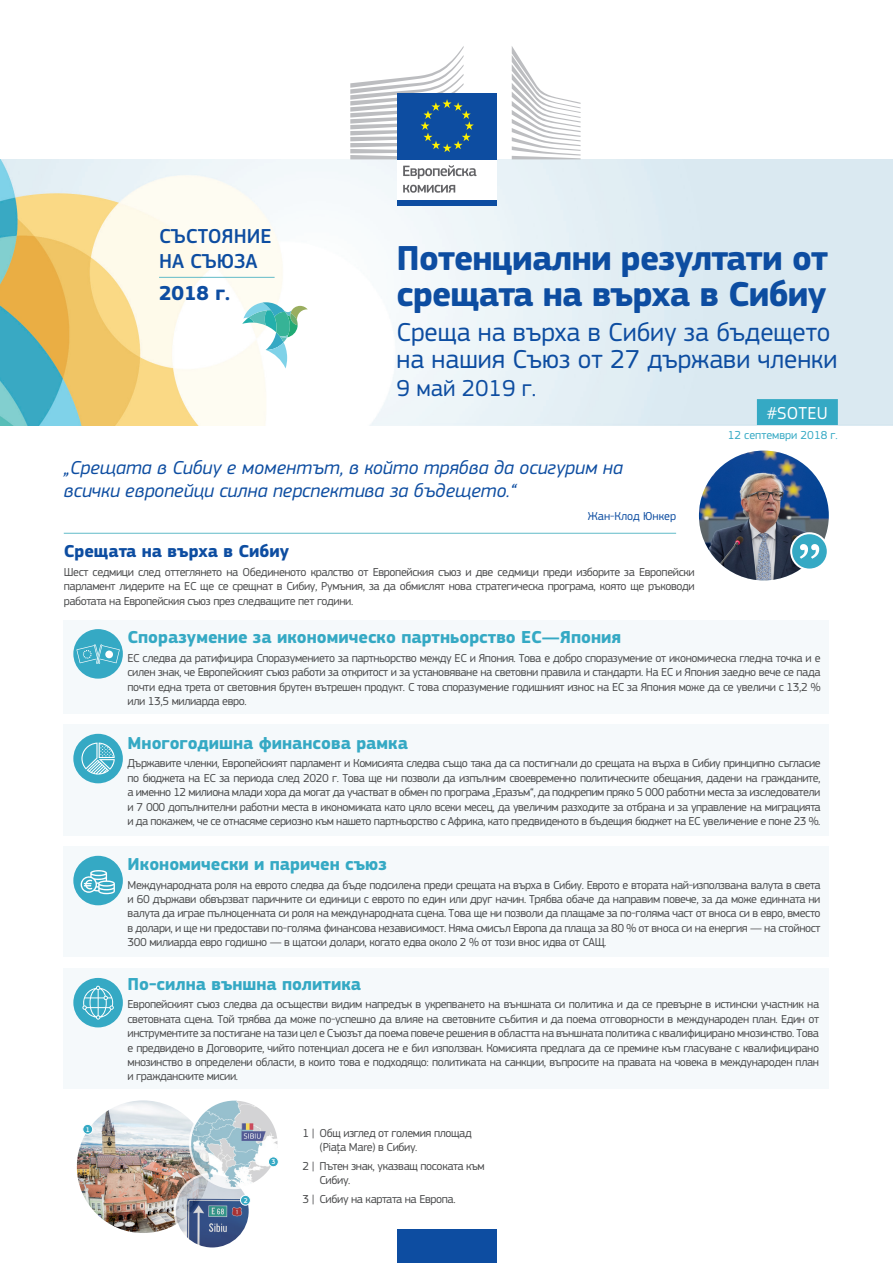
<style>
.page{position:relative;width:893px;height:1263px;background:#fff}
.page>*{position:absolute;margin:0;border:0;box-sizing:border-box;transform-origin:0 0}
.doc_title{font:700 36px/36px "EC Square Sans Pro";letter-spacing:-.02em;color:#0d4da1}
.doc_subtitle_1{font:27px/27px "EC Square Sans Pro";color:#0d4da1}
.doc_subtitle_2{font:24px "EC Square Sans Pro";color:#0d4da1}
.doc_header_1{font:500 21px/25.2px "EC Square Sans Pro";color:#0d4da1}
.doc_header_2{font:700 21px "EC Square Sans Pro";color:#0d4da1}
.quote{font:italic 19.5px/23.4px "EC Square Sans Pro";color:#0d4da1}
.title_2{font:700 18px "EC Square Sans Pro";color:#35a9c4}
.title_1{font:700 18px "EC Square Sans Pro";color:#0d4da1}
.tweet{font:18px "EC Square Sans Pro";letter-spacing:.02em;color:#fff}
.body{font:12px/14.4px "EC Square Sans Pro";letter-spacing:-.03em;color:#4b4c4d;text-align:justify}
.doc_date{font:12px "EC Square Sans Pro";color:#35a9c4}
.quote_auth{font:12px "EC Square Sans Pro";color:#0d4da1}
.t1{font:500 7.05px "EC Square Sans Pro";color:#fff}
</style>
<div class="page">
<img style="left:0;top:159px;width:893px;height:266px">
<div style="left:397px;top:157px;width:100px;height:45px;background:#fff"></div>
<div style="left:397px;top:200px;width:100px;height:6px;background:#0d4da1"></div>
<svg style="left:512px;top:46px;width:69px;height:113px"></svg>
<div style="left:397px;top:93px;width:100px;height:66px;background:#0d4da1"></div>
<svg style="left:350px;top:46px;width:124px;height:113px"></svg>
<svg style="left:403px;top:165px;width:73px;height:14px"></svg>
<svg style="left:403px;top:185px;width:52px;height:8px"></svg>
<div style="left:397px;top:1229px;width:100px;height:34px;background:#0d4da1"></div>
<div style="left:64px;top:620px;width:765px;height:94px;background:#f5f9fb"></div>
<div style="left:64px;top:724px;width:765px;height:112px;background:#f5f9fb"></div>
<div style="left:64px;top:846px;width:765px;height:110px;background:#f5f9fb"></div>
<div style="left:64px;top:968px;width:765px;height:121px;background:#f5f9fb"></div>
<div style="left:757px;top:399px;width:81px;height:26px;background:#35a9c4"></div>
<hr style="left:159px;top:277px;width:116px;height:1px;background:#61bbc8">
<hr style="left:64px;top:533px;width:612px;height:1px;background:#61bbc8">
<svg style="left:242px;top:302px;width:66px;height:66px"></svg>
<svg style="left:73px;top:734px;width:50px;height:49px"></svg>
<div style="left:76px;top:736px;width:45px;height:45px;background:#35a9c4;border-radius:50%"></div>
<svg style="left:81px;top:742px;width:34px;height:32px"></svg>
<div style="left:73px;top:978px;width:50px;height:49px;background:#35a9c4;border-radius:50%"></div>
<svg style="left:82px;top:986px;width:32px;height:34px"></svg>
<div style="left:73px;top:856px;width:50px;height:49px;background:#35a9c4;border-radius:50%"></div>
<svg style="left:81px;top:870px;width:34px;height:24px"></svg>
<div style="left:73px;top:629px;width:50px;height:50px;background:#35a9c4;border-radius:50%"></div>
<svg style="left:76px;top:644px;width:44px;height:20px"></svg>
<img style="left:699px;top:451px;width:130px;height:129px;border-radius:65px">
<div style="left:791px;top:533px;width:37px;height:36px;background:#35a9c4;border-radius:50%"></div>
<div style="left:790px;top:532px;width:39px;height:38px;border:2px solid #fff;border-radius:50%"></div>
<svg style="left:800px;top:544px;width:19px;height:15px"></svg>
<img style="left:78px;top:1102px;width:123px;height:129px">
<div style="left:70px;top:1094px;width:146px;height:145px;border:7px solid #fff;border-radius:50%"></div>
<img style="left:175px;top:1173px;width:73px;height:73px">
<div style="left:174px;top:1172px;width:77px;height:77px;border:2px solid #fff;border-radius:50%"></div>
<img style="left:190px;top:1099px;width:89px;height:89px;border-radius:44px">
<div style="left:189px;top:1098px;width:91px;height:91px;border:2px solid #fff;border-radius:50%"></div>
<div style="left:83px;top:1124px;width:10px;height:10px;background:#35a9c4;border-radius:50%"></div>
<div style="left:82px;top:1124px;width:11px;height:11px;border:1px solid #fff;border-radius:50%"></div>
<div style="left:240px;top:1195px;width:10px;height:10px;background:#35a9c4;border-radius:50%"></div>
<div style="left:240px;top:1195px;width:11px;height:11px;border:1px solid #fff;border-radius:50%"></div>
<div style="left:268px;top:1157px;width:10px;height:10px;background:#35a9c4;border-radius:50%"></div>
<div style="left:268px;top:1156px;width:11px;height:11px;border:1px solid #fff;border-radius:50%"></div>
<p class="doc_header_1" style="left:159px;top:224px;width:114px">СЪСТОЯНИЕ<br>НА СЪЮЗА</p>
<p class="doc_header_2" style="left:159px;top:281px;width:72px">2018 г.</p>
<p class="doc_title" style="left:396px;top:241px;width:433px">Потенциални резултати от срещата на върха в Сибиу</p>
<p class="doc_subtitle_1" style="left:396px;top:319px;width:442px">Среща на върха в Сибиу за бъдещето на нашия Съюз от 27 държави членки</p>
<p class="doc_subtitle_2" style="left:396px;top:374px;width:141px">9 май 2019 г.</p>
<p class="tweet" style="left:767px;top:402px;width:62px">#SOTEU</p>
<p class="doc_date" style="left:728px;top:428px;width:112px">12 септември 2018 г.</p>
<p class="quote" style="left:64px;top:456px;width:561px">„Срещата в Сибиу е моментът, в който трябва да осигурим на всички европейци силна перспектива за бъдещето.“</p>
<p class="quote_auth" style="left:588px;top:509px;width:90px">Жан-Клод Юнкер</p>
<p class="title_1" style="left:64px;top:540px;width:227px">Срещата на върха в Сибиу</p>
<p class="body" style="left:64px;top:565px;width:632px">Шест седмици след оттеглянето на Обединеното кралство от Европейския съюз и две седмици преди изборите за Европейски парламент лидерите на ЕС ще се срещнат в Сибиу, Румъния, за да обмислят нова стратегическа програма, която ще ръководи работата на Европейския съюз през следващите пет години.</p>
<p class="t1" style="left:86px;top:1125px;width:6px">1</p>
<p class="title_2" style="left:128px;top:626px;width:495px">Споразумение за икономическо партньорство ЕС—Япония</p>
<p class="body" style="left:128px;top:651px;width:694px">ЕС следва да ратифицира Споразумението за партньорство между ЕС и Япония. Това е добро споразумение от икономическа гледна точка и е силен знак, че Европейският съюз работи за откритост и за установяване на световни правила и стандарти. На ЕС и Япония заедно вече се пада почти една трета от световния брутен вътрешен продукт. С това споразумение годишният износ на ЕС за Япония може да се увеличи с 13,2 % или 13,5 милиарда евро.</p>
<p class="title_2" style="left:128px;top:732px;width:282px">Многогодишна финансова рамка</p>
<p class="body" style="left:128px;top:756px;width:695px">Държавите членки, Европейският парламент и Комисията следва също така да са постигнали до срещата на върха в Сибиу принципно съгласие по бюджета на ЕС за периода след 2020 г. Това ще ни позволи да изпълним своевременно политическите обещания, дадени на гражданите, а именно 12 милиона млади хора да могат да участват в обмен по програма „Еразъм“, да подкрепим пряко 5 000 работни места за изследователи и 7 000 допълнителни работни места в икономиката като цяло всеки месец, да увеличим разходите за отбрана и за управление на миграцията и да покажем, че се отнасяме сериозно към нашето партньорство с Африка, като предвиденото в бъдещия бюджет на ЕС увеличение е поне 23 %.</p>
<p class="title_2" style="left:128px;top:853px;width:261px">Икономически и паричен съюз</p>
<p class="body" style="left:128px;top:877px;width:695px">Международната роля на еврото следва да бъде подсилена преди срещата на върха в Сибиу. Еврото е втората най-използвана валута в света и 60 държави обвързват паричните си единици с еврото по един или друг начин. Трябва обаче да направим повече, за да може единната ни валута да играе пълноценната си роля на международната сцена. Това ще ни позволи да плащаме за по-голяма част от вноса си в евро, вместо в долари, и ще ни предостави по-голяма финансова независимост. Няма смисъл Европа да плаща за 80 % от вноса си на енергия — на стойност 300 милиарда евро годишно — в щатски долари, когато едва около 2 % от този внос идва от САЩ.</p>
<p class="title_2" style="left:128px;top:973px;width:235px">По-силна външна политика</p>
<p class="body" style="left:128px;top:997px;width:693px">Европейският съюз следва да осъществи видим напредък в укрепването на външната си политика и да се превърне в истински участник на световната сцена. Той трябва да може по-успешно да влияе на световните събития и да поема отговорности в международен план. Един от инструментите за постигане на тази цел е Съюзът да поема повече решения в областта на външната политика с квалифицирано мнозинство. Това е предвидено в Договорите, чийто потенциал досега не е бил използван. Комисията предлага да се премине към гласуване с квалифицирано мнозинство в определени области, в които това е подходящо: политиката на санкции, въпросите на правата на човека в международен план и гражданските мисии.</p>
<p class="t1" style="left:244px;top:1196px;width:6px">2</p>
<p class="t1" style="left:272px;top:1158px;width:6px">3</p>
<p class="body" style="left:320px;top:1126px;width:154px;text-indent:-17px">1 | Общ изглед от големия площад (Piaţa Mare) в Сибиу.</p>
<p class="body" style="left:320px;top:1159px;width:167px;text-indent:-17px">2 | Пътен знак, указващ посоката към<br>Сибиу.</p>
<p class="body" style="left:303px;top:1192px;width:155px">3 | Сибиу на картата на Европа.</p>
</div>
